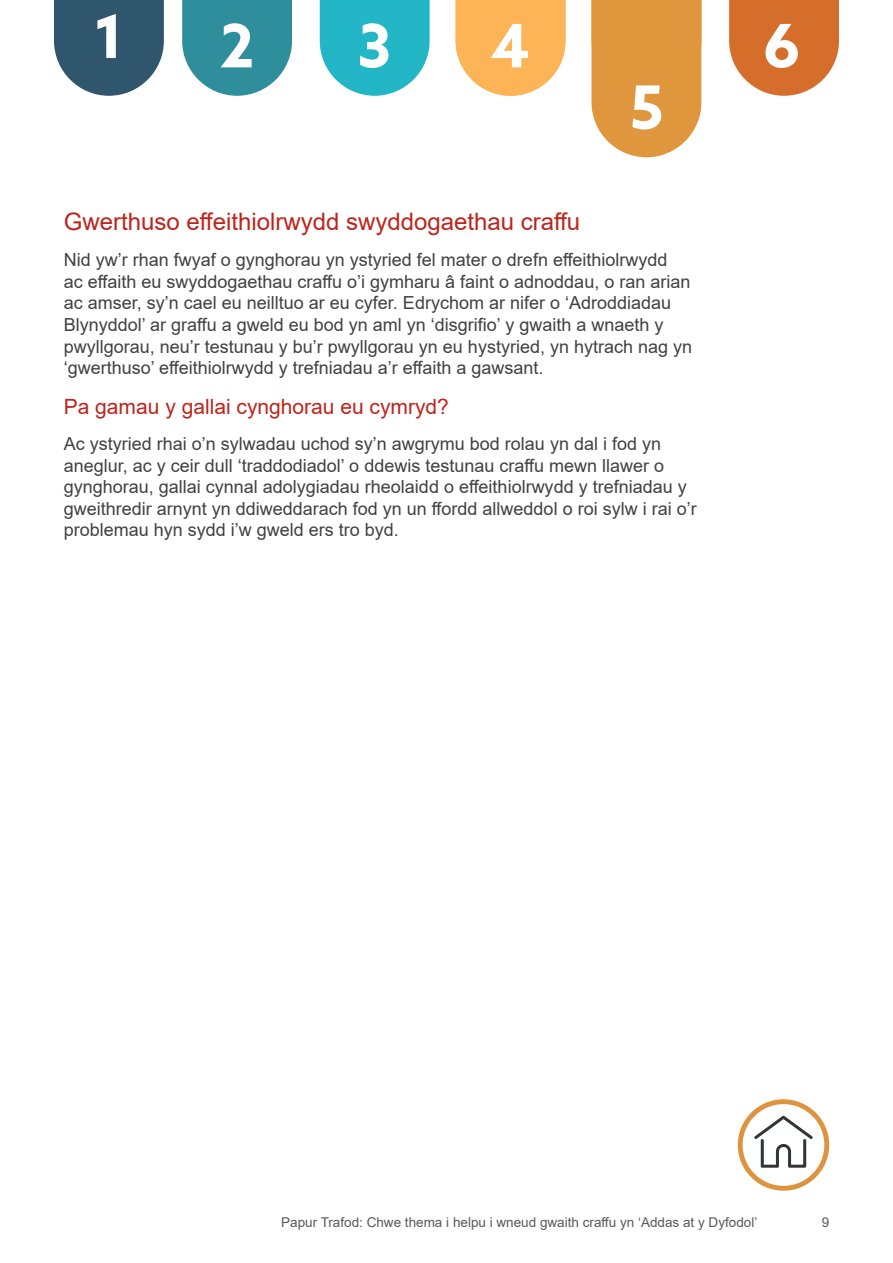
<style>
.page{position:relative;width:893px;height:1263px;background:#fff}
.page>*{position:absolute;margin:0;border:0;box-sizing:border-box;transform-origin:0 0}
.t1{font:700 60px "Azo Sans";color:#fff}
.t2{font:24px "Arial";color:#bf231b}
.t3{font:21px "Arial";color:#bf231b}
.t4{font:18px/21.6px "Arial";color:#414042}
.t5{font:13.5px "Arial";color:#58595b}
</style>
<div class="page">
<svg style="left:738px;top:1099px;width:91px;height:92px"></svg>
<div style="left:743px;top:1104px;width:81px;height:82px;background:#fff;border-radius:50%"></div>
<svg style="left:754px;top:1115px;width:59px;height:53px"></svg>
<svg style="left:320px;top:0;width:110px;height:96px;background:#3ebfce"></svg>
<svg style="left:182px;top:0;width:110px;height:96px;background:#489ca7"></svg>
<svg style="left:456px;top:0;width:109px;height:96px;background:#fcbd6b"></svg>
<svg style="left:591px;top:0;width:110px;height:157px;background:#e19e4c"></svg>
<svg style="left:729px;top:0;width:110px;height:96px;background:#da7f46"></svg>
<svg style="left:54px;top:0;width:110px;height:96px;background:#496b7f"></svg>
<h1 class="t1" style="left:94px;top:-3px;width:33px">1</h1>
<h1 class="t1" style="left:763px;top:6px;width:39px">6</h1>
<h1 class="t1" style="left:220px;top:6px;width:36px">2</h1>
<h1 class="t1" style="left:357px;top:6px;width:36px">3</h1>
<h1 class="t1" style="left:491px;top:6px;width:41px">4</h1>
<h1 class="t1" style="left:630px;top:68px;width:36px">5</h1>
<h2 class="t2" style="left:64px;top:205px;width:518px">Gwerthuso effeithiolrwydd swyddogaethau craffu</h2>
<p class="t4" style="left:64px;top:249px;width:630px">Nid yw’r rhan fwyaf o gynghorau yn ystyried fel mater o drefn effeithiolrwydd<br>ac effaith eu swyddogaethau craffu o’i gymharu â faint o adnoddau, o ran arian ac amser, sy’n cael eu neilltuo ar eu cyfer. Edrychom ar nifer o ‘Adroddiadau Blynyddol’ ar graffu a gweld eu bod yn aml yn ‘disgrifio’ y gwaith a wnaeth y pwyllgorau, neu’r testunau y bu’r pwyllgorau yn eu hystyried, yn hytrach nag yn ‘gwerthuso’ effeithiolrwydd y trefniadau a’r effaith a gawsant.</p>
<p class="t3" style="left:64px;top:392px;width:387px">Pa gamau y gallai cynghorau eu cymryd?</p>
<p class="t4" style="left:64px;top:433px;width:634px">Ac ystyried rhai o’n sylwadau uchod sy’n awgrymu bod rolau yn dal i fod yn aneglur, ac y ceir dull ‘traddodiadol’ o ddewis testunau craffu mewn llawer o gynghorau, gallai cynnal adolygiadau rheolaidd o effeithiolrwydd y trefniadau y gweithredir arnynt yn ddiweddarach fod yn un ffordd allweddol o roi sylw i rai o’r problemau hyn sydd i’w gweld ers tro byd.</p>
<p class="t5" style="left:281px;top:1213px;width:478px">Papur Trafod: Chwe thema i helpu i wneud gwaith craffu yn ‘Addas at y Dyfodol’</p>
<p class="t5" style="left:822px;top:1213px;width:9px">9</p>
</div>
